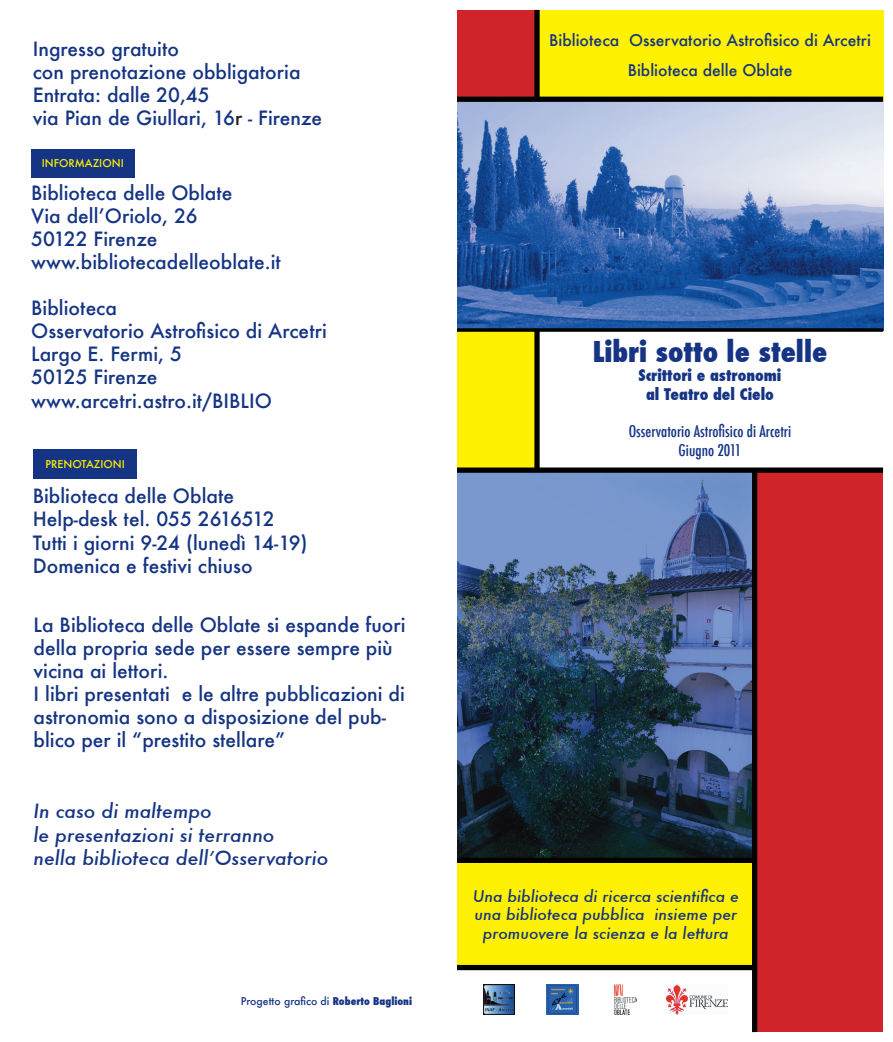
<style>
.page{position:relative;width:893px;height:1042px;background:#fff}
.page>*{position:absolute;margin:0;border:0;box-sizing:border-box;transform-origin:0 0}
.t1{font:800 condensed 28px "Futura";color:#153483}
.t2{font:500 19.25px/23.1px "Futura";color:#153483}
.t3{font:italic 500 19.25px/23.1px "Futura";color:#153483}
.t4{font:italic 500 15.75px/18.9px "Futura";color:#153483;text-align:center}
.t5{font:500 15.75px/29.8px "Futura";color:#153483;text-align:center}
.t6{font:500 condensed 15.75px/18.9px "Futura";color:#153483;text-align:center}
.t7{font:800 condensed 15.75px/18.9px "Futura";color:#153483;text-align:center}
.t8{font:500 10.5px "Futura";color:#153483}
.t9{font:500 10.5px "Futura";color:#fff101}
.s1{color:#231f20}
.s2{font-weight:800;font-stretch:condensed}
</style>
<div class="page">
<img style="left:457px;top:102px;width:426px;height:226px">
<img style="left:457px;top:473px;width:295px;height:385px">
<div style="left:537px;top:10px;width:346px;height:89px;background:#fff101"></div>
<div style="left:755px;top:470px;width:128px;height:562px;background:#d1232a"></div>
<div style="left:457px;top:860px;width:298px;height:107px;background:#fff101"></div>
<div style="left:457px;top:10px;width:80px;height:89px;background:#d1232a"></div>
<div style="left:457px;top:330px;width:80px;height:140px;background:#fff101"></div>
<img style="left:484px;top:985px;width:30px;height:29px">
<img style="left:547px;top:985px;width:31px;height:29px">
<img style="left:615px;top:985px;width:21px;height:29px">
<img style="left:666px;top:985px;width:62px;height:29px">
<div style="left:534px;top:10px;width:6px;height:89px;background:#000"></div>
<div style="left:457px;top:97px;width:426px;height:5px;background:#000"></div>
<svg style="left:457px;top:328px;width:426px;height:4px;background:#0f1316"></svg>
<div style="left:534px;top:330px;width:6px;height:140px;background:#000"></div>
<div style="left:457px;top:467px;width:426px;height:6px;background:#000"></div>
<div style="left:752px;top:470px;width:5px;height:562px;background:#000"></div>
<div style="left:457px;top:858px;width:298px;height:5px;background:#000"></div>
<div style="left:457px;top:965px;width:298px;height:5px;background:#000"></div>
<div style="left:31px;top:149px;width:103px;height:28px;background:#153483"></div>
<div style="left:34px;top:449px;width:103px;height:30px;background:#153483"></div>
<p class="t2" style="left:33px;top:37px;width:291px">Ingresso gratuito<br>con prenotazione obbligatoria<br>Entrata: dalle 20,45<br>via Pian de Giullari, 16<span class="s1">r</span> - Firenze</p>
<p class="t9" style="left:42px;top:156px;width:83px">INFORMAZIONI</p>
<p class="t2" style="left:31px;top:181px;width:251px">Biblioteca delle Oblate<br>Via dell’Oriolo, 26<br>50122 Firenze www.bibliotecadelleoblate.it</p>
<p class="t2" style="left:31px;top:296px;width:297px">Biblioteca<br>Osservatorio Astrofisico di Arcetri<br>Largo E. Fermi, 5<br>50125 Firenze www.arcetri.astro.it/BIBLIO</p>
<p class="t9" style="left:45px;top:457px;width:81px">PRENOTAZIONI</p>
<p class="t2" style="left:33px;top:484px;width:276px">Biblioteca delle Oblate<br>Help-desk tel. 055 2616512<br>Tutti i giorni 9-24 (lunedì 14-19)<br>Domenica e festivi chiuso</p>
<p class="t2" style="left:34px;top:613px;width:374px">La Biblioteca delle Oblate si espande fuori della propria sede per essere sempre più vicina ai lettori.<br>I libri presentati e le altre pubblicazioni di astronomia sono a disposizione del pub&shy;blico per il “prestito stellare”</p>
<p class="t3" style="left:34px;top:799px;width:296px">In caso di maltempo<br>le presentazioni si terranno<br>nella biblioteca dell’Osservatorio</p>
<p class="t8" style="left:241px;top:993px;width:173px">Progetto grafico di <span class="s2">Roberto Baglioni</span></p>
<p class="t5" style="left:549px;top:26px;width:323px">Biblioteca Osservatorio Astrofisico di Arcetri<br>Biblioteca delle Oblate</p>
<p class="t1" style="left:593px;top:332px;width:236px">Libri sotto le stelle</p>
<p class="t7" style="left:639px;top:365px;width:144px">Scrittori e astronomi al Teatro del Cielo</p>
<p class="t6" style="left:629px;top:422px;width:164px">Osservatorio Astrofisico di Arcetri<br>Giugno 2011</p>
<p class="t4" style="left:473px;top:886px;width:268px">Una biblioteca di ricerca scientifica e una biblioteca pubblica insieme per promuovere la scienza e la lettura</p>
</div>
